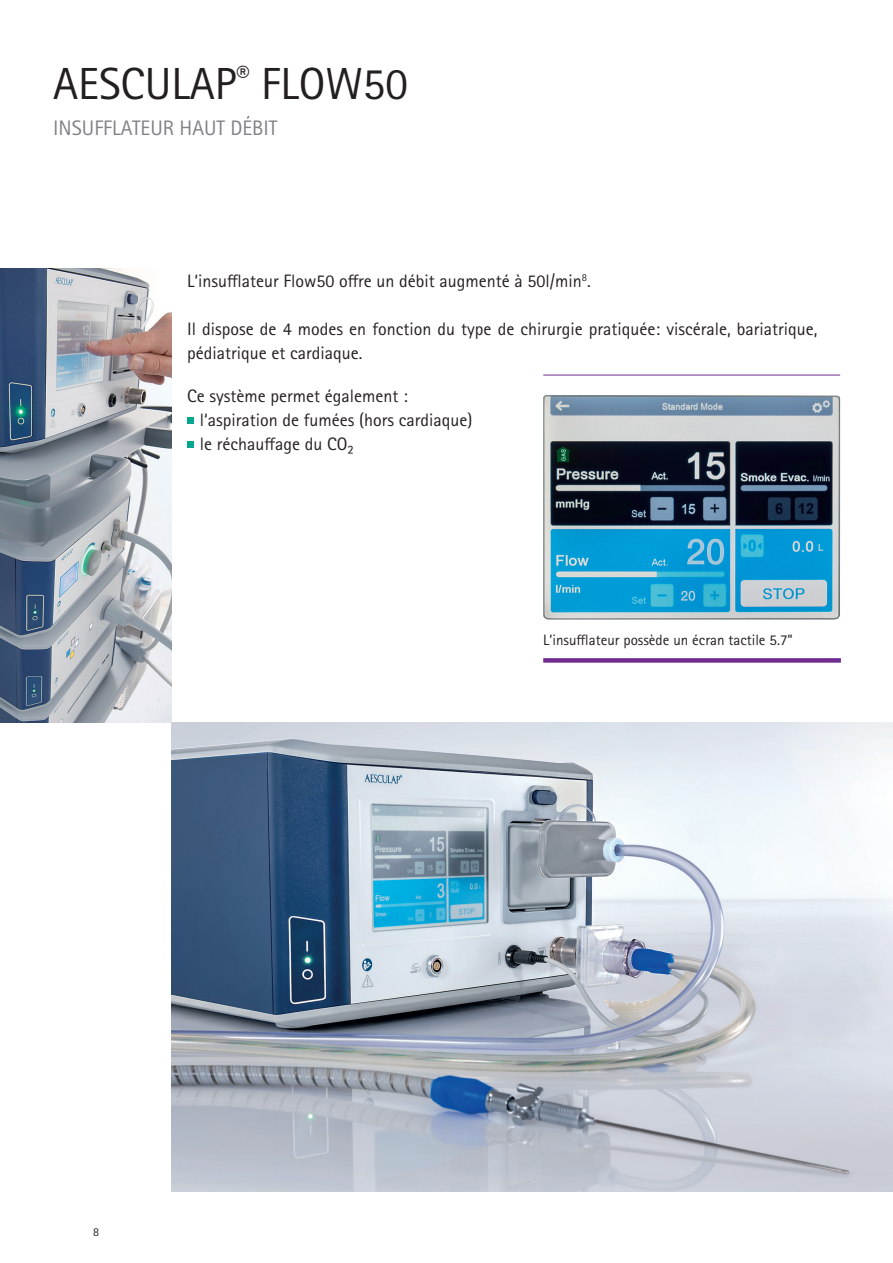
<style>
.page{position:relative;width:893px;height:1263px;background:#fff}
.page>*{position:absolute;margin:0;border:0;box-sizing:border-box;transform-origin:0 0}
.t1{font:45px "Rotis Sans Serif Pro";color:#231f20}
.t2{font:21px "Rotis Sans Serif Pro";color:#808285}
.t3{font:18px/24px "Rotis Sans Serif Pro";color:#231f20}
.t4{font:15px "Rotis Sans Serif Pro";color:#231f20}
.t5{font:12px "Rotis Sans Serif Pro";color:#231f20}
</style>
<div class="page">
<img style="left:171px;top:723px;width:722px;height:469px">
<img style="left:0;top:269px;width:171px;height:454px">
<img style="left:543px;top:395px;width:298px;height:225px">
<hr style="left:543px;top:375px;width:297px;height:1px;background:#702b91">
<div style="left:543px;top:658px;width:298px;height:5px;background:#702b91"></div>
<svg style="left:187px;top:417px;width:6px;height:6px"></svg>
<svg style="left:187px;top:441px;width:6px;height:6px"></svg>
<p class="t1" style="left:53px;top:57px;width:356px">AESCULAP<sup>®</sup> FLOW50</p>
<p class="t2" style="left:53px;top:116px;width:226px">INSUFFLATEUR HAUT DÉBIT</p>
<p class="t3" style="left:187px;top:269px;width:405px">L‘insufflateur Flow50 offre un débit augmenté à 50l/min<sup>8</sup>.</p>
<p class="t3" style="left:187px;top:317px;width:632px">Il dispose de 4 modes en fonction du type de chirurgie pratiquée: viscérale, bariatrique, pédiatrique et cardiaque.</p>
<p class="t3" style="left:187px;top:384px;width:222px">Ce système permet également :</p>
<p class="t3" style="left:200px;top:408px;width:274px">l‘aspiration de fumées (hors cardiaque)</p>
<p class="t3" style="left:200px;top:432px;width:155px">le réchauffage du CO₂</p>
<p class="t5" style="left:93px;top:1225px;width:8px">8</p>
<p class="t4" style="left:543px;top:631px;width:251px">L’insufflateur possède un écran tactile 5.7”</p>
</div>
